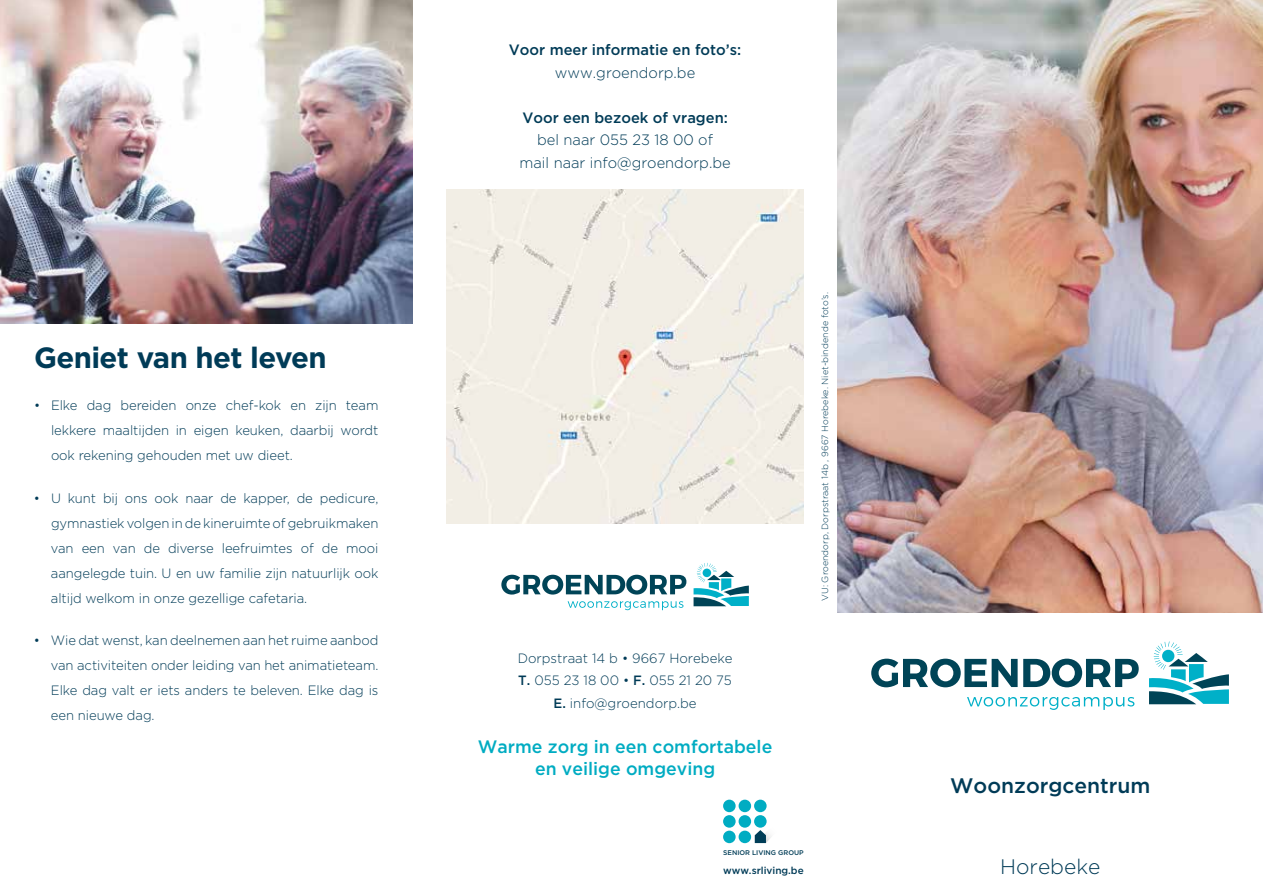
<style>
.page{position:relative;width:1263px;height:893px;background:#fff}
.page>*{position:absolute;margin:0;border:0;box-sizing:border-box;transform-origin:0 0}
.t1{font:700 29.25px "Gotham";letter-spacing:-.02em;color:#003b57}
.t2{font:500 21px "Gotham";color:#003b57}
.t3{font:300 21px "Gotham";color:#003b57}
.t4{font:500 18px/22.5px "Gotham";color:#00acc2;text-align:center}
.t5{font:300 15px/22.5px "Gotham";color:#003b57;text-align:center}
.t6{font:500 15px "Gotham";color:#003b57}
.t7{font:300 13.5px/25px "Gotham";letter-spacing:-.005em;color:#003b57;text-align:justify}
.t8{font:500 10.05px "Gotham";color:#003b57}
.t9{font:300 9px "Gotham";color:#003b57}
.t10{font:500 6.75px "Gotham";color:#003d57}
.s1{font-weight:500}
</style>
<div class="page">
<img style="left:0;top:0;width:412px;height:323px">
<img style="left:838px;top:0;width:425px;height:612px">
<img style="left:446px;top:189px;width:358px;height:334px">
<div style="left:723px;top:831px;width:13px;height:12px;background:#00acc2;border-radius:50%"></div>
<div style="left:739px;top:831px;width:12px;height:12px;background:#00acc2;border-radius:50%"></div>
<div style="left:723px;top:815px;width:13px;height:13px;background:#00acc2;border-radius:50%"></div>
<div style="left:739px;top:815px;width:12px;height:13px;background:#00acc2;border-radius:50%"></div>
<div style="left:754px;top:815px;width:13px;height:13px;background:#00acc2;border-radius:50%"></div>
<div style="left:723px;top:800px;width:13px;height:12px;background:#00acc2;border-radius:50%"></div>
<div style="left:739px;top:800px;width:12px;height:12px;background:#00acc2;border-radius:50%"></div>
<div style="left:754px;top:800px;width:13px;height:12px;background:#00acc2;border-radius:50%"></div>
<svg style="left:755px;top:825px;width:16px;height:18px"></svg>
<svg style="left:871px;top:659px;width:268px;height:28px"></svg>
<svg style="left:967px;top:697px;width:167px;height:13px"></svg>
<svg style="left:1149px;top:641px;width:80px;height:63px"></svg>
<svg style="left:501px;top:575px;width:185px;height:20px"></svg>
<svg style="left:568px;top:601px;width:115px;height:9px"></svg>
<svg style="left:693px;top:563px;width:56px;height:43px"></svg>
<h1 class="t1" style="left:34px;top:341px;width:294px">Geniet van het leven</h1>
<p class="t7" style="left:51px;top:393px;width:329px;text-indent:-17px">• Elke dag bereiden onze chef-kok en zijn team lekkere maaltijden in eigen keuken, daarbij wordt ook rekening gehouden met uw dieet.</p>
<p class="t7" style="left:51px;top:485px;width:329px;text-indent:-17px">• U kunt bij ons ook naar de kapper, de pedicure, gymnastiek volgen in de kineruimte of gebruikmaken van een van de diverse leefruimtes of de mooi aangelegde tuin. U en uw familie zijn natuurlijk ook altijd welkom in onze gezellige cafetaria.</p>
<p class="t7" style="left:51px;top:627px;width:329px;text-indent:-17px">• Wie dat wenst, kan deelnemen aan het ruime aanbod van activiteiten onder leiding van het animatieteam.<br>Elke dag valt er iets anders te beleven. Elke dag is een nieuwe dag.</p>
<p class="t6" style="left:509px;top:41px;width:234px">Voor meer informatie en foto’s:</p>
<p class="t5" style="left:555px;top:61px;width:142px">www.groendorp.be</p>
<p class="t6" style="left:522px;top:109px;width:207px">Voor een bezoek of vragen:</p>
<p class="t5" style="left:520px;top:128px;width:213px">bel naar 055 23 18 00 of<br>mail naar info@groendorp.be</p>
<p class="t7" style="left:518px;top:646px;width:216px;line-height:22.5px;text-align:center">Dorpstraat 14 b • 9667 Horebeke<br><span class="s1">T.</span> 055 23 18 00 • <span class="s1">F.</span> 055 21 20 75<br><span class="s1">E.</span> info@groendorp.be</p>
<h3 class="t4" style="left:478px;top:734px;width:296px">Warme zorg in een comfortabele en veilige omgeving</h3>
<p class="t9" style="left:820px;top:601px;width:310px;rotate:-90deg">VU: Groendorp, Dorpstraat 14b , 9667 Horebeke. Niet-bindende foto’s.</p>
<p class="t10" style="left:723px;top:848px;width:82px">SENIOR LIVING GROUP</p>
<p class="t8" style="left:723px;top:865px;width:82px">www.srliving.be</p>
<h2 class="t2" style="left:950px;top:773px;width:202px">Woonzorgcentrum</h2>
<h2 class="t3" style="left:1000px;top:855px;width:102px">Horebeke</h2>
</div>
